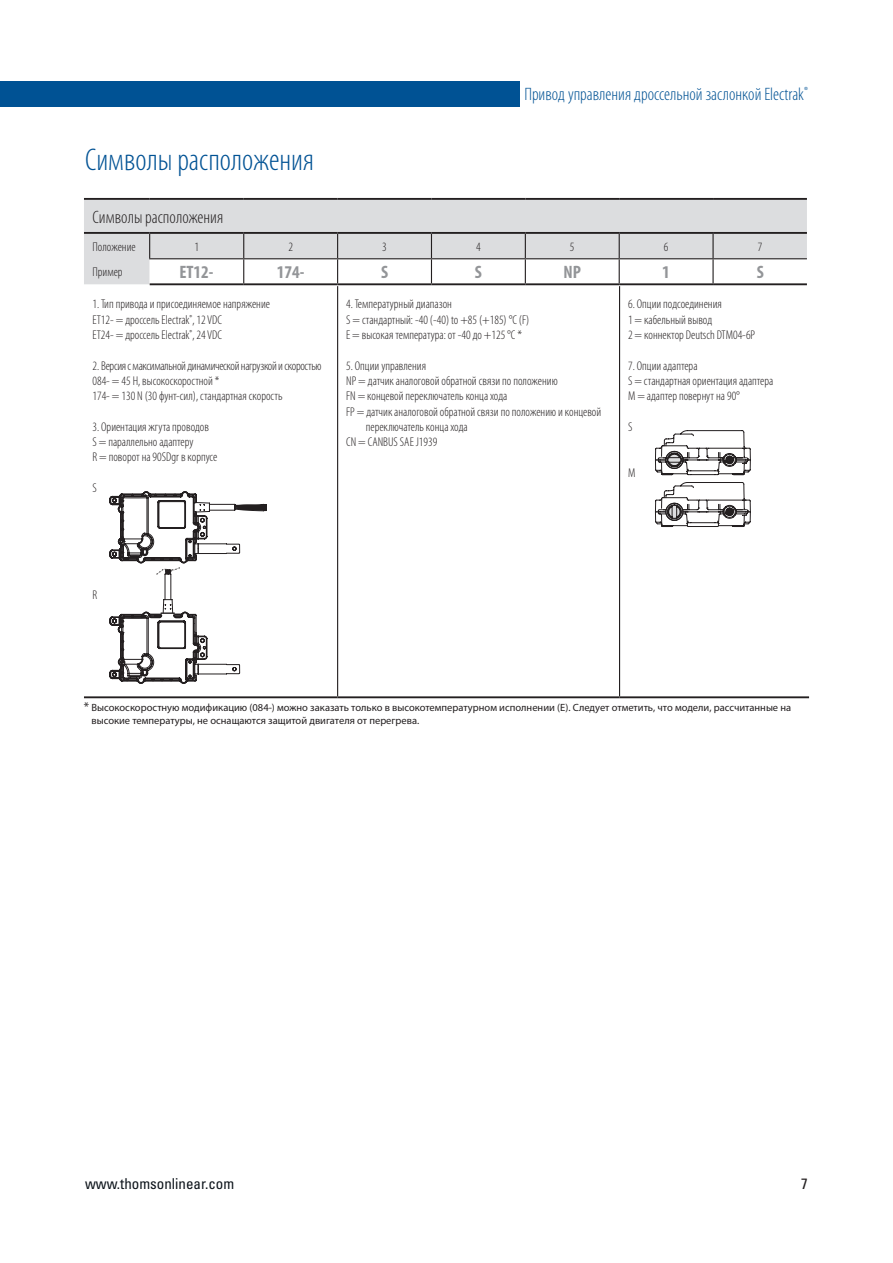
<style>
.page{position:relative;width:893px;height:1263px;background:#fff}
.page>*{position:absolute;margin:0;border:0;box-sizing:border-box;transform-origin:0 0}
.t1{font:300 condensed 31.5px "Myriad Pro";color:#005294}
.t2{font:300 condensed 18px "Myriad Pro";color:#005294}
.t3{font:300 condensed 18px "Myriad Pro";color:#231f20}
.t4{font:700 condensed 18px "Myriad Pro";color:#939598}
.t5{font:condensed 15px "Univers";color:#0c131a}
.t6{font:condensed 15px "Univers";color:#231f20}
.t7{font:300 condensed 12.75px/15.3px "Myriad Pro";color:#231f20}
.t8{font:300 condensed 12.75px "Myriad Pro";letter-spacing:-.025em;color:#231f20}
.t9{font:10.5px/12.6px "Myriad Pro";color:#231f20}
.s1{font-size:12.75px}
</style>
<div class="page">
<div style="left:0;top:81px;width:520px;height:26px;background:#005294"></div>
<div style="left:84px;top:200px;width:723px;height:84px;background:#dcdddf"></div>
<hr style="left:84px;top:198px;width:66px;height:2px;background:#231f20">
<hr style="left:150px;top:198px;width:94px;height:2px;background:#231f20">
<hr style="left:244px;top:198px;width:94px;height:2px;background:#231f20">
<hr style="left:338px;top:198px;width:93px;height:2px;background:#231f20">
<hr style="left:431px;top:198px;width:94px;height:2px;background:#231f20">
<hr style="left:525px;top:198px;width:94px;height:2px;background:#231f20">
<hr style="left:619px;top:198px;width:94px;height:2px;background:#231f20">
<hr style="left:713px;top:198px;width:94px;height:2px;background:#231f20">
<hr style="left:84px;top:232px;width:66px;height:2px;background:#231f20">
<hr style="left:150px;top:232px;width:94px;height:2px;background:#231f20">
<hr style="left:244px;top:232px;width:94px;height:2px;background:#231f20">
<hr style="left:338px;top:232px;width:93px;height:2px;background:#231f20">
<hr style="left:431px;top:232px;width:94px;height:2px;background:#231f20">
<hr style="left:525px;top:232px;width:94px;height:2px;background:#231f20">
<hr style="left:619px;top:232px;width:94px;height:2px;background:#231f20">
<hr style="left:713px;top:232px;width:94px;height:2px;background:#231f20">
<svg style="left:149px;top:234px;width:658px;height:50px"></svg>
<hr style="left:712px;top:234px;width:2px;height:24px;background:#231f20">
<hr style="left:712px;top:259px;width:2px;height:24px;background:#231f20">
<hr style="left:150px;top:283px;width:94px;height:2px;background:#231f20">
<hr style="left:244px;top:283px;width:94px;height:2px;background:#231f20">
<hr style="left:338px;top:283px;width:93px;height:2px;background:#231f20">
<hr style="left:431px;top:283px;width:94px;height:2px;background:#231f20">
<hr style="left:525px;top:283px;width:94px;height:2px;background:#231f20">
<hr style="left:619px;top:283px;width:94px;height:2px;background:#231f20">
<hr style="left:713px;top:283px;width:94px;height:2px;background:#231f20">
<hr style="left:84px;top:696px;width:254px;height:2px;background:#231f20">
<hr style="left:337px;top:286px;width:1px;height:410px;background:#231f20">
<hr style="left:619px;top:286px;width:1px;height:410px;background:#231f20">
<hr style="left:338px;top:696px;width:282px;height:2px;background:#231f20">
<hr style="left:620px;top:696px;width:189px;height:2px;background:#231f20">
<svg style="left:655px;top:430px;width:96px;height:46px"></svg>
<svg style="left:655px;top:482px;width:96px;height:45px"></svg>
<svg style="left:110px;top:491px;width:157px;height:193px"></svg>
<h2 class="t2" style="left:524px;top:84px;width:285px">Привод управления дроссельной заслонкой Electrak<sup>®</sup></h2>
<p class="t1" style="left:85px;top:143px;width:230px">Символы расположения</p>
<p class="t3" style="left:92px;top:207px;width:132px">Символы расположения</p>
<p class="t7" style="left:92px;top:239px;width:45px">Положение</p>
<p class="t7" style="left:194px;top:239px;width:6px">1</p>
<p class="t7" style="left:288px;top:239px;width:6px">2</p>
<p class="t7" style="left:382px;top:239px;width:6px">3</p>
<p class="t7" style="left:476px;top:239px;width:6px">4</p>
<p class="t7" style="left:570px;top:239px;width:6px">5</p>
<p class="t7" style="left:664px;top:239px;width:6px">6</p>
<p class="t7" style="left:758px;top:239px;width:6px">7</p>
<p class="t7" style="left:92px;top:265px;width:32px">Пример</p>
<p class="t4" style="left:179px;top:261px;width:36px">ET12-</p>
<p class="t4" style="left:277px;top:261px;width:29px">174-</p>
<p class="t4" style="left:381px;top:261px;width:9px">S</p>
<p class="t4" style="left:475px;top:261px;width:9px">S</p>
<p class="t4" style="left:563px;top:261px;width:19px">NP</p>
<p class="t4" style="left:662px;top:261px;width:9px">1</p>
<p class="t4" style="left:757px;top:261px;width:9px">S</p>
<p class="t7" style="left:92px;top:297px;width:179px">1. Тип привода и присоединяемое напряжение</p>
<p class="t7" style="left:92px;top:312px;width:131px">ET12- = дроссель Electrak<sup>®</sup>, 12 VDC</p>
<p class="t7" style="left:92px;top:327px;width:131px">ET24- = дроссель Electrak<sup>®</sup>, 24 VDC</p>
<p class="t8" style="left:92px;top:359px;width:231px">2. Версия с максимальной динамической нагрузкой и скоростью</p>
<p class="t7" style="left:92px;top:373px;width:129px">084- = 45 Н, высокоскоростной *</p>
<p class="t7" style="left:92px;top:389px;width:191px">174- = 130 N (30 фунт-сил), стандартная скорость</p>
<p class="t7" style="left:92px;top:419px;width:118px">3. Ориентация жгута проводов</p>
<p class="t7" style="left:92px;top:435px;width:126px">S = параллельно адаптеру<br>R = поворот на 90SDgr в корпусе</p>
<p class="t7" style="left:92px;top:480px;width:6px">S</p>
<p class="t7" style="left:346px;top:297px;width:185px">4. Температурный диапазон<br>S = стандартный: -40 (-40) to +85 (+185) °C (F)</p>
<p class="t7" style="left:346px;top:327px;width:177px">E = высокая температура: от -40 до +125 °C *</p>
<p class="t7" style="left:346px;top:358px;width:81px">5. Опции управления</p>
<p class="t7" style="left:346px;top:373px;width:213px">NP = датчик аналоговой обратной связи по положению</p>
<p class="t7" style="left:346px;top:389px;width:163px">FN = концевой переключатель конца хода</p>
<p class="t7" style="left:366px;top:404px;width:237px;text-indent:-20px">FP = датчик аналоговой обратной связи по положению и концевой переключатель конца хода</p>
<p class="t7" style="left:346px;top:435px;width:93px">CN = CANBUS SAE J1939</p>
<p class="t7" style="left:628px;top:297px;width:95px">6. Опции подсоединения<br>1 = кабельный вывод</p>
<p class="t7" style="left:628px;top:327px;width:129px">2 = коннектор Deutsch DTM04-6P</p>
<p class="t7" style="left:628px;top:358px;width:71px">7. Опции адаптера</p>
<p class="t7" style="left:628px;top:373px;width:147px">S = стандартная ориентация адаптера</p>
<p class="t7" style="left:628px;top:389px;width:113px">M = адаптер повернут на 90°</p>
<p class="t7" style="left:628px;top:419px;width:6px">S</p>
<p class="t7" style="left:628px;top:465px;width:9px">M</p>
<p class="t7" style="left:92px;top:588px;width:6px">R</p>
<p class="t9" style="left:91px;top:701px;width:701px;text-indent:-8px"><span class="s1">*</span> Высокоскоростную модификацию (084-) можно заказать только в высокотемпературном исполнении (E). Следует отметить, что модели, рассчитанные на высокие температуры, не оснащаются защитой двигателя от перегрева.</p>
<p class="t5" style="left:85px;top:1174px;width:151px">www.thomsonlinear.com</p>
<p class="t6" style="left:801px;top:1174px;width:8px">7</p>
</div>
